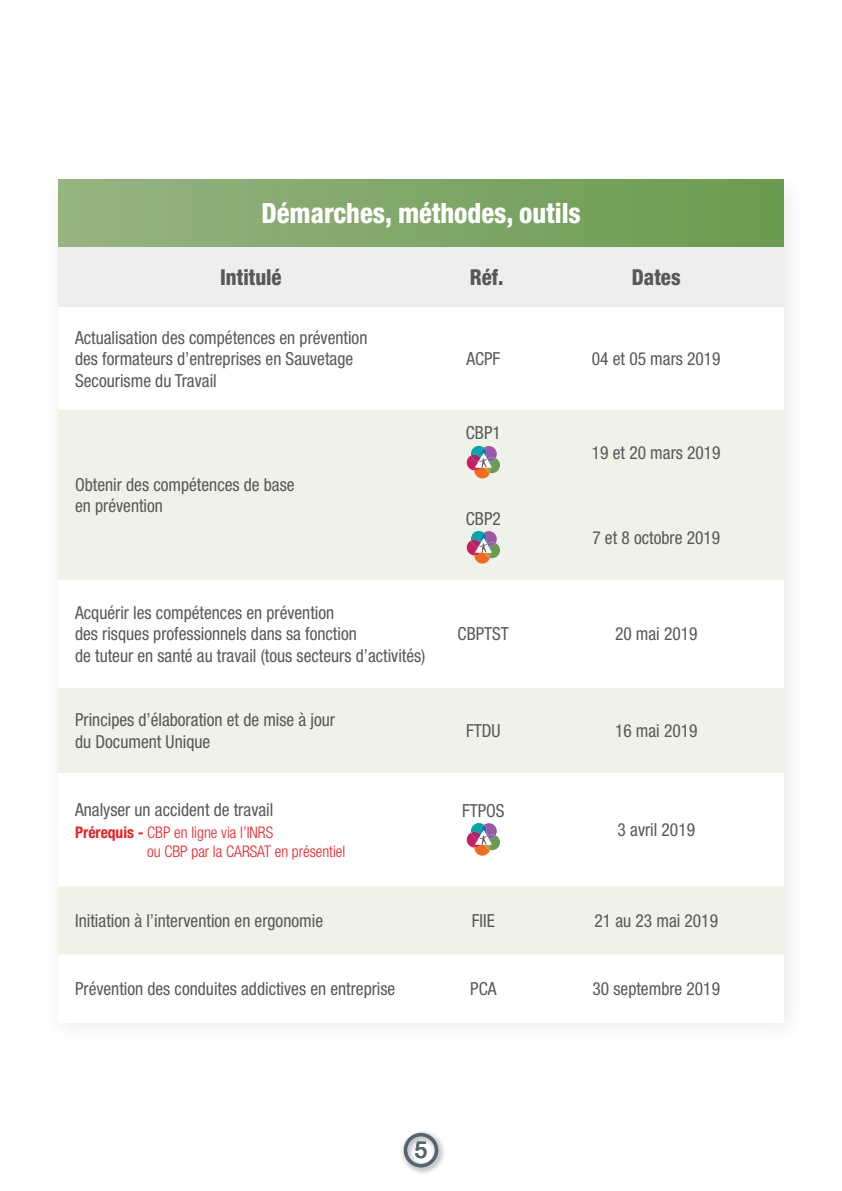
<style>
.page{position:relative;width:842px;height:1191px;background:#fff}
.page>*{position:absolute;margin:0;border:0;box-sizing:border-box;transform-origin:0 0}
.t1{font:800 condensed 28px "Helvetica Neue LT Std";color:#fff;scale:.95 1}
.t2{font:500 23.4px "Helvetica Neue LT Std";color:#53656e}
.t3{font:800 condensed 22px "Helvetica Neue LT Std";color:#57585a;scale:.95 1}
.t4{font:condensed 18px/21.6px "Helvetica Neue LT Std";color:#57585a}
.t5{font:300 condensed 16px/19.2px "Helvetica Neue LT Std";color:#ee1d23}
.s1{font-weight:700}
</style>
<div class="page">
<div style="left:400px;top:1129px;width:46px;height:46px;background:#231f20;opacity:.5"></div>
<div style="left:404px;top:1132px;width:34px;height:35px;border:4px solid #53656e;border-radius:50%"></div>
<div style="left:58px;top:180px;width:726px;height:126px;background:#eeeeef"></div>
<div style="left:58px;top:180px;width:726px;height:67px;background:linear-gradient(to right,#97b382,#6a9b4f)"></div>
<svg style="left:58px;top:410px;width:726px;height:363px;fill:#eff2e8"></svg>
<div style="left:58px;top:886px;width:726px;height:68px;background:#eff2e8"></div>
<svg style="left:467px;top:446px;width:33px;height:32px"></svg>
<svg style="left:467px;top:531px;width:33px;height:32px"></svg>
<svg style="left:467px;top:823px;width:33px;height:32px"></svg>
<h1 class="t1" style="left:261px;top:196px;width:338px">Démarches, méthodes, outils</h1>
<p class="t3" style="left:220px;top:263px;width:66px">Intitulé</p>
<p class="t3" style="left:470px;top:263px;width:37px">Réf.</p>
<p class="t3" style="left:632px;top:263px;width:53px">Dates</p>
<p class="t4" style="left:75px;top:326px;width:294px">Actualisation des compétences en prévention des formateurs d’entreprises en Sauvetage<br>Secourisme du Travail</p>
<p class="t4" style="left:75px;top:473px;width:221px">Obtenir des compétences de base en prévention</p>
<p class="t4" style="left:75px;top:601px;width:352px">Acquérir les compétences en prévention<br>des risques professionnels dans sa fonction<br>de tuteur en santé au travail (tous secteurs d’activités)</p>
<p class="t4" style="left:466px;top:348px;width:35px">ACPF</p>
<p class="t4" style="left:592px;top:348px;width:130px">04 et 05 mars 2019</p>
<p class="t4" style="left:466px;top:422px;width:36px">CBP1</p>
<p class="t4" style="left:466px;top:507px;width:36px">CBP2</p>
<p class="t4" style="left:592px;top:442px;width:130px">19 et 20 mars 2019</p>
<p class="t4" style="left:592px;top:527px;width:129px">7 et 8 octobre 2019</p>
<p class="t4" style="left:458px;top:623px;width:53px">CBPTST</p>
<p class="t4" style="left:615px;top:623px;width:84px">20 mai 2019</p>
<p class="t4" style="left:75px;top:709px;width:261px">Principes d’élaboration et de mise à jour du Document Unique</p>
<p class="t4" style="left:466px;top:719px;width:36px">FTDU</p>
<p class="t4" style="left:615px;top:719px;width:84px">16 mai 2019</p>
<p class="t4" style="left:75px;top:798px;width:200px">Analyser un accident de travail</p>
<p class="t5" style="left:147px;top:822px;width:200px;text-indent:-72px"><span class="s1">Prérequis -</span> CBP en ligne via l’INRS<br>ou CBP par la CARSAT en présentiel</p>
<p class="t4" style="left:462px;top:799px;width:44px">FTPOS</p>
<p class="t4" style="left:617px;top:819px;width:79px">3 avril 2019</p>
<p class="t4" style="left:75px;top:909px;width:250px">Initiation à l’intervention en ergonomie</p>
<p class="t4" style="left:472px;top:909px;width:24px">FIIE</p>
<p class="t4" style="left:594px;top:909px;width:125px">21 au 23 mai 2019</p>
<p class="t4" style="left:75px;top:977px;width:322px">Prévention des conduites addictives en entreprise</p>
<p class="t4" style="left:470px;top:977px;width:28px">PCA</p>
<p class="t4" style="left:592px;top:977px;width:129px">30 septembre 2019</p>
<p class="t2" style="left:414px;top:1135px;width:15px">5</p>
</div>
